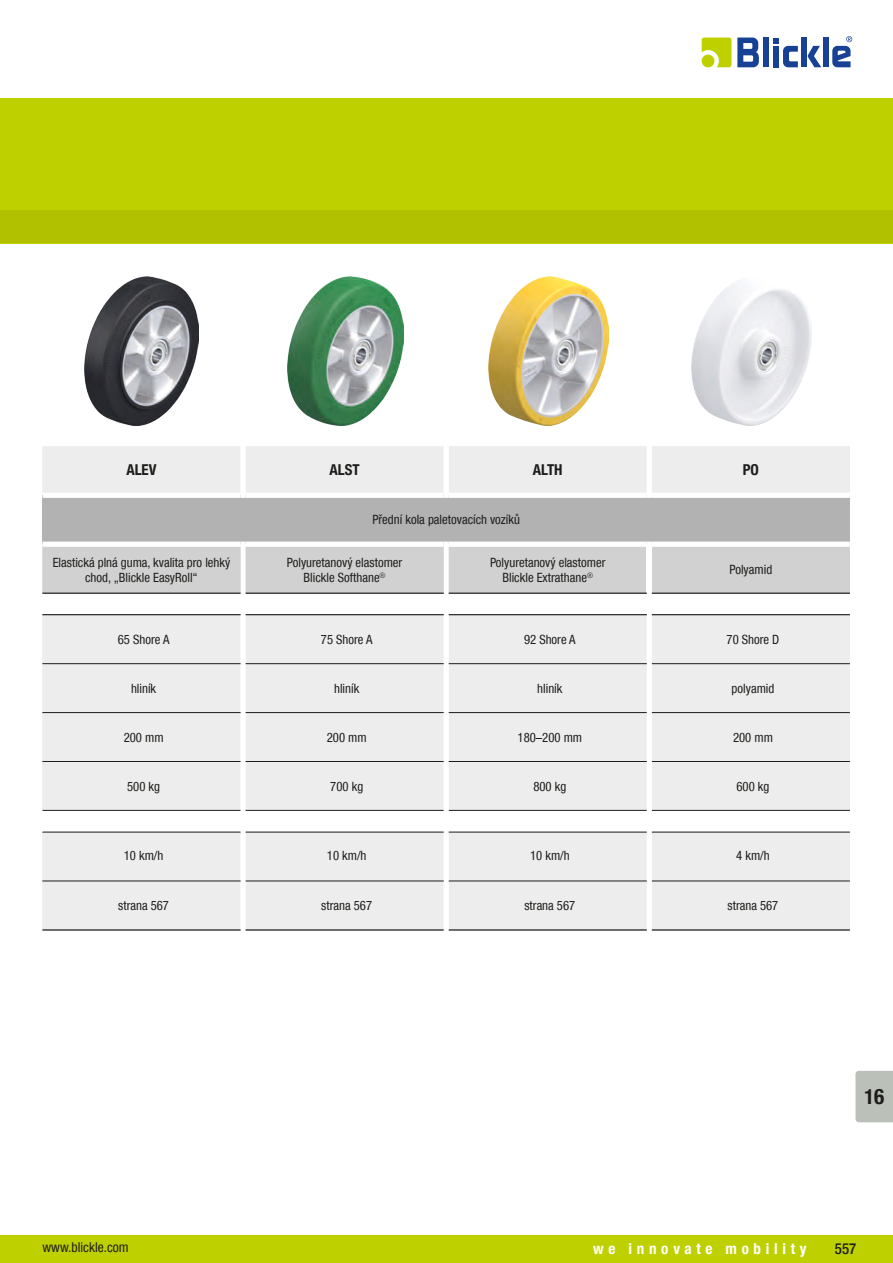
<style>
.page{position:relative;width:893px;height:1263px;background:#fff}
.page>*{position:absolute;margin:0;border:0;box-sizing:border-box;transform-origin:0 0}
.t1{font:700 21px "Blickle Sans Global";color:#1d1d1b}
.t2{font:700 15px "Blickle Sans Global";letter-spacing:.315em;color:#fff}
._05_Tabelle_Überschr{font:700 15px "Blickle Sans Global";color:#1d1d1b}
.t3{font:500 15px "Blickle Sans Global";color:#1d1d1b}
.t4{font:13.5px "Blickle Sans Global";color:#1d1d1b}
._06_Varianten_Tabell{font:12.75px/15.3px "Blickle Sans Global";color:#1d1d1b;text-align:center}
</style>
<div class="page">
<div style="left:0;top:98px;width:893px;height:145px;background:#bfd000"></div>
<div style="left:0;top:210px;width:893px;height:33px;background:#b1c100"></div>
<div style="left:0;top:1235px;width:893px;height:28px;background:#bfd000"></div>
<svg style="left:702px;top:38px;width:29px;height:29px"></svg>
<div style="left:763px;top:38px;width:6px;height:29px;background:#164194"></div>
<svg style="left:808px;top:46px;width:13px;height:21px"></svg>
<svg style="left:773px;top:38px;width:25px;height:29px"></svg>
<div style="left:823px;top:38px;width:6px;height:29px;background:#164194"></div>
<div style="left:801px;top:38px;width:6px;height:29px;background:#164194"></div>
<svg style="left:737px;top:38px;width:22px;height:29px"></svg>
<div style="left:702px;top:55px;width:12px;height:12px;background:#bfd000;border-radius:50%"></div>
<svg style="left:832px;top:36px;width:20px;height:31px"></svg>
<div style="left:855px;top:1071px;width:38px;height:51px;background:#bbc0b8"></div>
<img style="left:287px;top:276px;width:116px;height:149px">
<img style="left:85px;top:276px;width:113px;height:149px">
<img style="left:489px;top:276px;width:119px;height:149px">
<img style="left:692px;top:281px;width:119px;height:144px">
<hr style="left:43px;top:930px;width:198px;height:1px;background:#1d1d1b">
<hr style="left:449px;top:930px;width:198px;height:1px;background:#1d1d1b">
<hr style="left:652px;top:930px;width:198px;height:1px;background:#1d1d1b">
<hr style="left:246px;top:930px;width:198px;height:1px;background:#1d1d1b">
<svg style="left:43px;top:446px;width:807px;height:484px;background:#e3e3e3"></svg>
<div style="left:652px;top:542px;width:198px;height:5px;background:#fff"></div>
<hr style="left:43px;top:810px;width:198px;height:1px;background:#1d1d1b">
<hr style="left:246px;top:810px;width:198px;height:1px;background:#1d1d1b">
<hr style="left:449px;top:810px;width:198px;height:1px;background:#1d1d1b">
<hr style="left:652px;top:810px;width:198px;height:1px;background:#1d1d1b">
<p class="_05_Tabelle_Überschr" style="left:126px;top:461px;width:32px">ALEV</p>
<p class="_05_Tabelle_Überschr" style="left:329px;top:461px;width:32px">ALST</p>
<p class="_05_Tabelle_Überschr" style="left:533px;top:461px;width:31px">ALTH</p>
<p class="_05_Tabelle_Überschr" style="left:743px;top:461px;width:18px">PO</p>
<p class="_06_Varianten_Tabell" style="left:372px;top:512px;width:149px">Přední kola paletovacích vozíků</p>
<p class="_06_Varianten_Tabell" style="left:53px;top:555px;width:179px">Elastická plná guma, kvalita pro lehký chod, „Blickle EasyRoll“</p>
<p class="_06_Varianten_Tabell" style="left:287px;top:555px;width:117px">Polyuretanový elastomer</p>
<p class="_06_Varianten_Tabell" style="left:490px;top:555px;width:117px">Polyuretanový elastomer</p>
<p class="_06_Varianten_Tabell" style="left:502px;top:570px;width:92px">Blickle Extrathane<sup>®</sup></p>
<p class="_06_Varianten_Tabell" style="left:729px;top:562px;width:44px">Polyamid</p>
<p class="_06_Varianten_Tabell" style="left:304px;top:570px;width:83px">Blickle Softhane<sup>®</sup></p>
<p class="_06_Varianten_Tabell" style="left:118px;top:632px;width:53px">65 Shore A</p>
<p class="_06_Varianten_Tabell" style="left:321px;top:632px;width:53px">75 Shore A</p>
<p class="_06_Varianten_Tabell" style="left:524px;top:632px;width:53px">92 Shore A</p>
<p class="_06_Varianten_Tabell" style="left:727px;top:632px;width:54px">70 Shore D</p>
<p class="_06_Varianten_Tabell" style="left:131px;top:681px;width:27px">hliník</p>
<p class="_06_Varianten_Tabell" style="left:334px;top:681px;width:27px">hliník</p>
<p class="_06_Varianten_Tabell" style="left:537px;top:681px;width:27px">hliník</p>
<p class="_06_Varianten_Tabell" style="left:732px;top:681px;width:44px">polyamid</p>
<p class="_06_Varianten_Tabell" style="left:124px;top:729px;width:41px">200 mm</p>
<p class="_06_Varianten_Tabell" style="left:327px;top:729px;width:41px">200 mm</p>
<p class="_06_Varianten_Tabell" style="left:518px;top:729px;width:66px">180–200 mm</p>
<p class="_06_Varianten_Tabell" style="left:733px;top:729px;width:41px">200 mm</p>
<p class="_06_Varianten_Tabell" style="left:127px;top:778px;width:34px">500 kg</p>
<p class="_06_Varianten_Tabell" style="left:330px;top:778px;width:34px">700 kg</p>
<p class="_06_Varianten_Tabell" style="left:533px;top:778px;width:34px">800 kg</p>
<p class="_06_Varianten_Tabell" style="left:736px;top:778px;width:34px">600 kg</p>
<p class="_06_Varianten_Tabell" style="left:124px;top:847px;width:41px">10 km/h</p>
<p class="_06_Varianten_Tabell" style="left:327px;top:847px;width:41px">10 km/h</p>
<p class="_06_Varianten_Tabell" style="left:530px;top:847px;width:41px">10 km/h</p>
<p class="_06_Varianten_Tabell" style="left:736px;top:847px;width:35px">4 km/h</p>
<p class="_06_Varianten_Tabell" style="left:118px;top:898px;width:52px">strana 567</p>
<p class="_06_Varianten_Tabell" style="left:321px;top:898px;width:52px">strana 567</p>
<p class="_06_Varianten_Tabell" style="left:524px;top:898px;width:52px">strana 567</p>
<p class="_06_Varianten_Tabell" style="left:727px;top:898px;width:52px">strana 567</p>
<h1 class="t1" style="left:864px;top:1084px;width:22px">16</h1>
<p class="t4" style="left:43px;top:1240px;width:87px">www.blickle.com</p>
<p class="t2" style="left:593px;top:1240px;width:215px">we innovate mobility</p>
<p class="t3" style="left:835px;top:1240px;width:23px">557</p>
</div>
